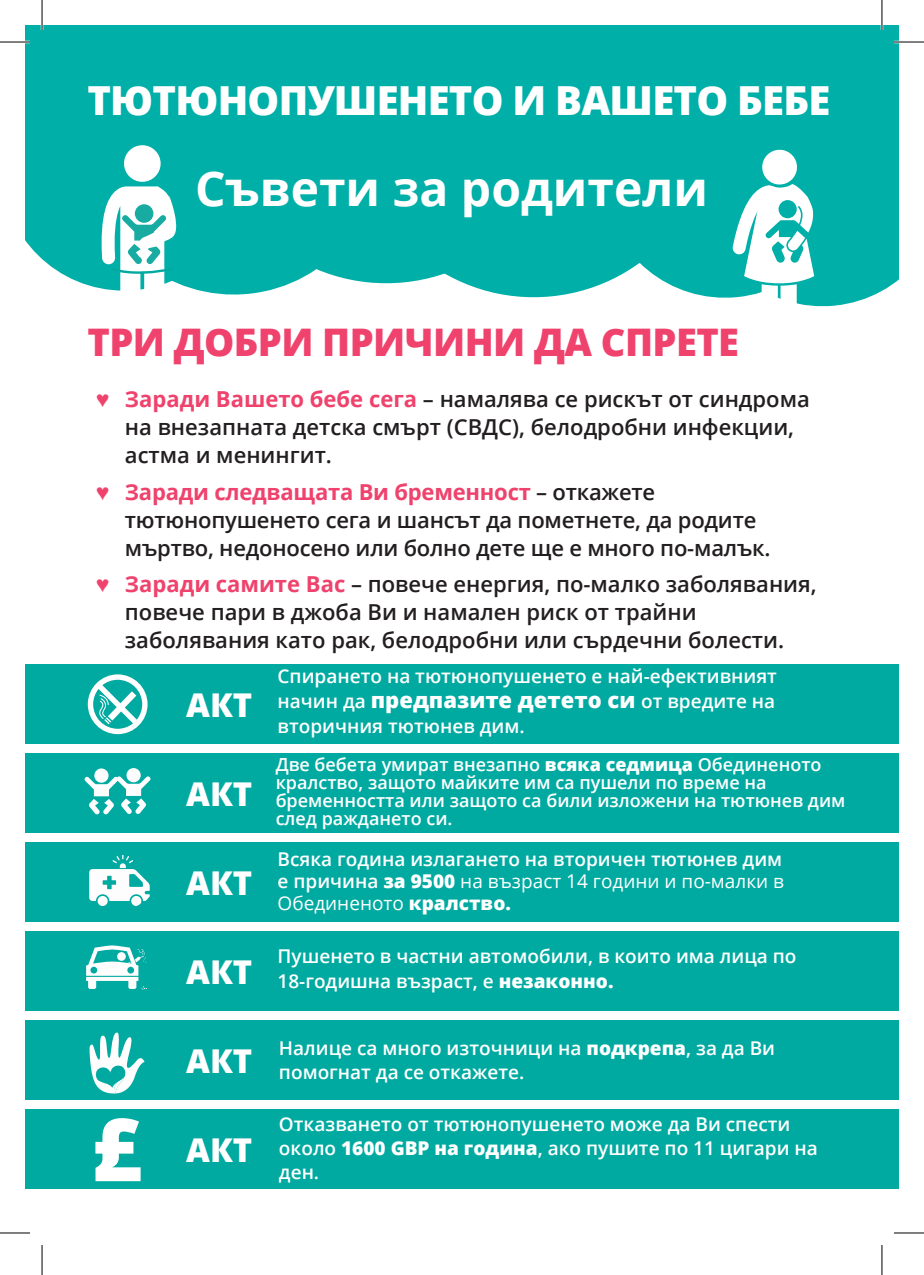
<style>
.page{position:relative;width:924px;height:1275px;background:#fff}
.page>*{position:absolute;margin:0;border:0;box-sizing:border-box;transform-origin:0 0}
.t1{font:800 87px "Open Sans";color:#fff}
.t2{font:700 48px "Open Sans";color:#fff}
.t3{font:800 40px "Open Sans";letter-spacing:-.02em;color:#fff}
.t4{font:800 38px "Open Sans";letter-spacing:-.015em;color:#ef426c}
.t5{font:800 32.8px "Open Sans";color:#fff}
.t6{font:600 22px/28px "Open Sans";color:#231f20}
.t7{font:600 19px/25px "Open Sans";color:#fff}
.t8{font:600 18px/18px "Open Sans";color:#fff}
.s1{color:#ef426c}
.s2{font-weight:700;color:#ef426c}
.s3{font-weight:800;font-size:22px}
.s4{font-weight:800}
.s5{font-weight:400}
</style>
<div class="page">
<div style="left:491px;top:25px;width:140px;height:273px;background:#00b0a8"></div>
<svg style="left:596px;top:47px;width:98px;height:251px;background:#21bab3"></svg>
<div style="left:631px;top:25px;width:92px;height:189px;background:#00b0a8"></div>
<div style="left:694px;top:56px;width:29px;height:242px;background:#00b0a8"></div>
<svg style="left:27px;top:243px;width:53px;height:40px;fill:#00b0a8"></svg>
<div style="left:387px;top:25px;width:187px;height:267px;background:#00b0a8"></div>
<div style="left:80px;top:25px;width:307px;height:270px;background:#00b0a8"></div>
<div style="left:25px;top:25px;width:259px;height:218px;background:#00b0a8"></div>
<div style="left:25px;top:664px;width:873px;height:80px;background:#00aaa1"></div>
<svg style="left:88px;top:674px;width:60px;height:61px"></svg>
<div style="left:25px;top:842px;width:873px;height:80px;background:#00aaa1"></div>
<svg style="left:89px;top:855px;width:61px;height:51px"></svg>
<div style="left:25px;top:931px;width:873px;height:80px;background:#00aaa1"></div>
<svg style="left:86px;top:945px;width:61px;height:44px"></svg>
<div style="left:25px;top:753px;width:873px;height:80px;background:#00aaa1"></div>
<div style="left:94px;top:768px;width:14px;height:14px;background:#fdfdfd;border-radius:50%"></div>
<div style="left:126px;top:768px;width:15px;height:14px;background:#fdfdfd;border-radius:50%"></div>
<svg style="left:84px;top:776px;width:66px;height:38px"></svg>
<div style="left:25px;top:1020px;width:873px;height:80px;background:#00aaa1"></div>
<svg style="left:89px;top:1032px;width:56px;height:62px"></svg>
<div style="left:25px;top:1109px;width:873px;height:80px;background:#00aaa1"></div>
<svg style="left:723px;top:25px;width:175px;height:282px"></svg>
<div style="left:124px;top:145px;width:36px;height:37px;background:#fff;border-radius:50%"></div>
<svg style="left:102px;top:185px;width:81px;height:110px"></svg>
<hr style="left:0;top:41px;width:30px;height:2px;background:#fff">
<hr style="left:893px;top:41px;width:30px;height:2px;background:#fff">
<hr style="left:41px;top:0;width:2px;height:30px;background:#fff">
<hr style="left:880px;top:0;width:2px;height:30px;background:#fff">
<hr style="left:0;top:42px;width:30px;height:1px;background:#000">
<hr style="left:893px;top:42px;width:30px;height:1px;background:#000">
<hr style="left:0;top:1232px;width:30px;height:1px;background:#000">
<hr style="left:893px;top:1232px;width:30px;height:1px;background:#000">
<hr style="left:42px;top:0;width:1px;height:30px;background:#000">
<hr style="left:42px;top:1245px;width:1px;height:30px;background:#000">
<hr style="left:881px;top:0;width:1px;height:30px;background:#000">
<hr style="left:881px;top:1245px;width:1px;height:30px;background:#000">
<h3 class="t3" style="left:87px;top:70px;width:744px">ТЮТЮНОПУШЕНЕТО И ВАШЕТО БЕБЕ</h3>
<h2 class="t2" style="left:195px;top:155px;width:514px">Съвети за родители</h2>
<h3 class="t4" style="left:87px;top:313px;width:653px">ТРИ ДОБРИ ПРИЧИНИ ДА СПРЕТЕ</h3>
<p class="t6" style="left:125px;top:384px;width:686px;text-indent:-28px"><span class="s1">♥</span> <span class="s2">Заради Вашето бебе сега</span> – намалява се рискът от синдрома на внезапната детска смърт (СВДС), белодробни инфекции, астма и менингит.</p>
<p class="t6" style="left:125px;top:477px;width:647px;text-indent:-28px"><span class="s1">♥</span> <span class="s2">Заради следващата Ви бременност</span> – откажете тютюнопушенето сега и шансът да пометнете, да родите мъртво, недоносено или болно дете ще е много по-малък.</p>
<p class="t6" style="left:125px;top:569px;width:693px;text-indent:-28px"><span class="s1">♥</span> <span class="s2">Заради самите Вас</span> – повече енергия, по-малко заболявания, повече пари в джоба Ви и намален риск от трайни заболявания като рак, белодробни или сърдечни болести.</p>
<h3 class="t5" style="left:186px;top:680px;width:68px">АКТ</h3>
<h3 class="t5" style="left:186px;top:769px;width:68px">АКТ</h3>
<h3 class="t5" style="left:186px;top:858px;width:68px">АКТ</h3>
<h3 class="t5" style="left:186px;top:947px;width:68px">АКТ</h3>
<p class="t7" style="left:277px;top:663px;width:500px;text-align:justify">Спирането на тютюнопушенето е най-ефективният начин да <span class="s3">предпазите детето си</span> от вредите на вторичния тютюнев дим.</p>
<p class="t8" style="left:275px;top:755px;width:571px">Две бебета умират внезапно <span class="s4">всяка седмица</span> Обединеното кралство, защото майките им са пушели по време на бременността или защото са били изложени на тютюнев дим след раждането си.</p>
<p class="t7" style="left:277px;top:847px;width:508px;line-height:22px;text-align:justify">Всяка година излагането на вторичен тютюнев дим е причина <span class="s4">за 9500</span> <span class="s5">на възраст 14 години и по-малки в Обединеното</span> <span class="s4">кралство.</span></p>
<p class="t7" style="left:277px;top:942px;width:520px">Пушенето в частни автомобили, в които има лица по<br>18-годишна възраст, е <span class="s4">незаконно.</span></p>
<h1 class="t1" style="left:91px;top:1083px;width:52px">£</h1>
<p class="t7" style="left:186px;top:1035px;width:590px;line-height:24px;text-indent:93px">Налице са много източници на <span class="s4">подкрепа</span>, за да Ви<br><sup>АКТ</sup> помогнат да се откажете.</p>
<h3 class="t5" style="left:186px;top:1125px;width:68px">АКТ</h3>
<p class="t7" style="left:279px;top:1111px;width:540px;line-height:24px">Отказването от тютюнопушенето може да Ви спести около <span class="s4">1600 GBP на година</span>, ако пушите по 11 цигари на</p>
<p class="t7" style="left:279px;top:1159px;width:42px">ден.</p>
</div>
